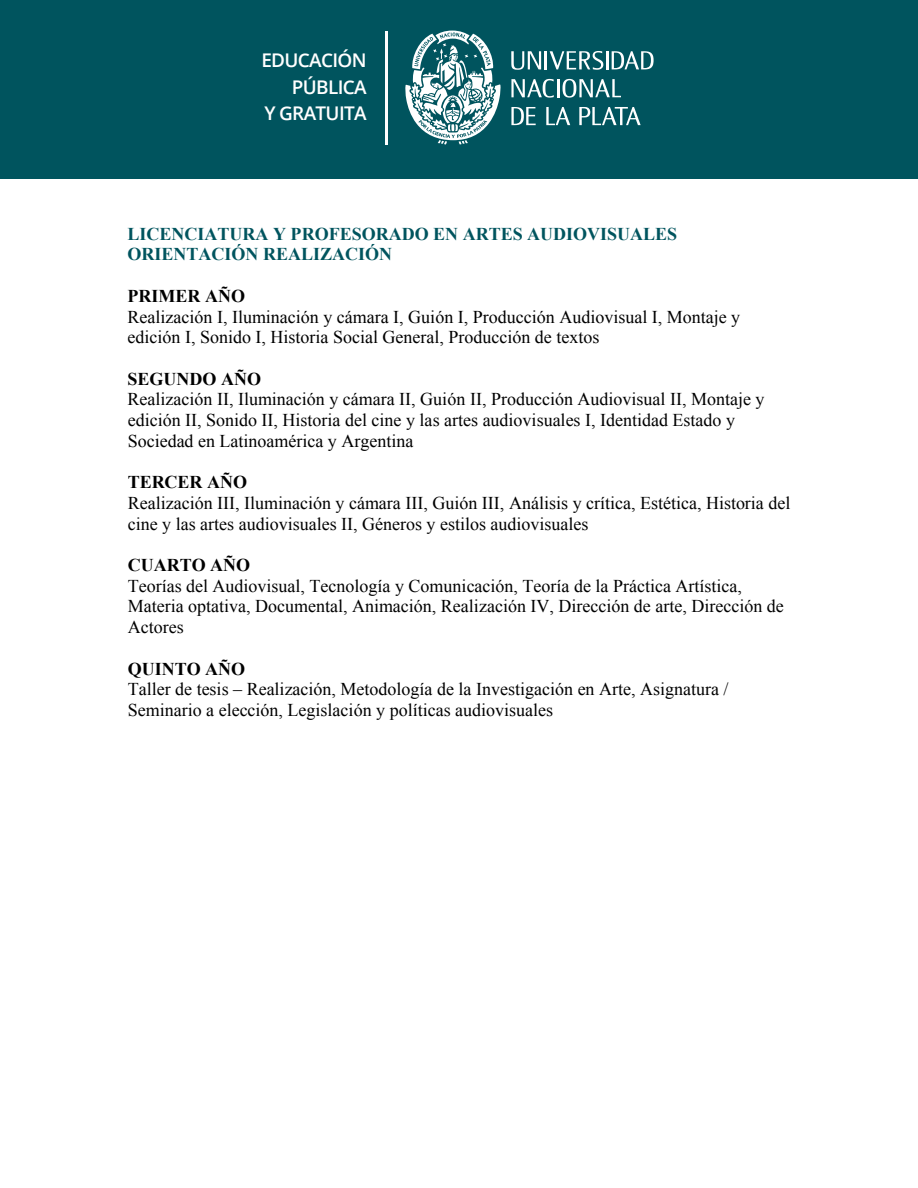
<style>
.page{position:relative;width:918px;height:1188px;background:#fff}
.page>*{position:absolute;margin:0;border:0;box-sizing:border-box;transform-origin:0 0}
.t1{font:600 18.9px/26.5px "Open Sans";letter-spacing:-.035em;color:#fff;text-align:right}
.t2{font:18px/20.7px "Times New Roman";color:#000}
.t3{font:700 18px/20.7px "Times New Roman";color:#00545e}
.t4{font:700 18px "Times New Roman";color:#000}
</style>
<div class="page">
<div style="left:0;top:0;width:918px;height:178px;background:#00545e"></div>
<svg style="left:511px;top:51px;width:143px;height:19px"></svg>
<svg style="left:511px;top:79px;width:110px;height:19px"></svg>
<svg style="left:546px;top:107px;width:24px;height:18px"></svg>
<svg style="left:511px;top:107px;width:25px;height:18px"></svg>
<svg style="left:579px;top:107px;width:62px;height:18px"></svg>
<svg style="left:405px;top:31px;width:96px;height:114px"></svg>
<hr style="left:385px;top:31px;width:2px;height:114px;background:#fff">
<p class="t1" style="left:261px;top:46px;width:107px">EDUCACIÓN<br>PÚBLICA<br>Y GRATUITA</p>
<p class="t3" style="left:128px;top:223px;width:551px">LICENCIATURA Y PROFESORADO EN ARTES AUDIOVISUALES<br>ORIENTACIÓN REALIZACIÓN</p>
<p class="t4" style="left:128px;top:284px;width:119px">PRIMER AÑO</p>
<p class="t2" style="left:128px;top:306px;width:614px">Realización I, Iluminación y cámara I, Guión I, Producción Audiovisual I, Montaje y edición I, Sonido I, Historia Social General, Producción de textos</p>
<p class="t4" style="left:128px;top:366px;width:135px">SEGUNDO AÑO</p>
<p class="t2" style="left:128px;top:389px;width:638px">Realización II, Iluminación y cámara II, Guión II, Producción Audiovisual II, Montaje y edición II, Sonido II, Historia del cine y las artes audiovisuales I, Identidad Estado y<br>Sociedad en Latinoamérica y Argentina</p>
<p class="t4" style="left:128px;top:470px;width:121px">TERCER AÑO</p>
<p class="t2" style="left:128px;top:492px;width:664px">Realización III, Iluminación y cámara III, Guión III, Análisis y crítica, Estética, Historia del cine y las artes audiovisuales II, Géneros y estilos audiovisuales</p>
<p class="t4" style="left:128px;top:553px;width:124px">CUARTO AÑO</p>
<p class="t2" style="left:128px;top:575px;width:658px">Teorías del Audiovisual, Tecnología y Comunicación, Teoría de la Práctica Artística,<br>Materia optativa, Documental, Animación, Realización IV, Dirección de arte, Dirección de<br>Actores</p>
<p class="t4" style="left:128px;top:656px;width:119px">QUINTO AÑO</p>
<p class="t2" style="left:128px;top:678px;width:602px">Taller de tesis – Realización, Metodología de la Investigación en Arte, Asignatura /<br>Seminario a elección, Legislación y políticas audiovisuales</p>
</div>
